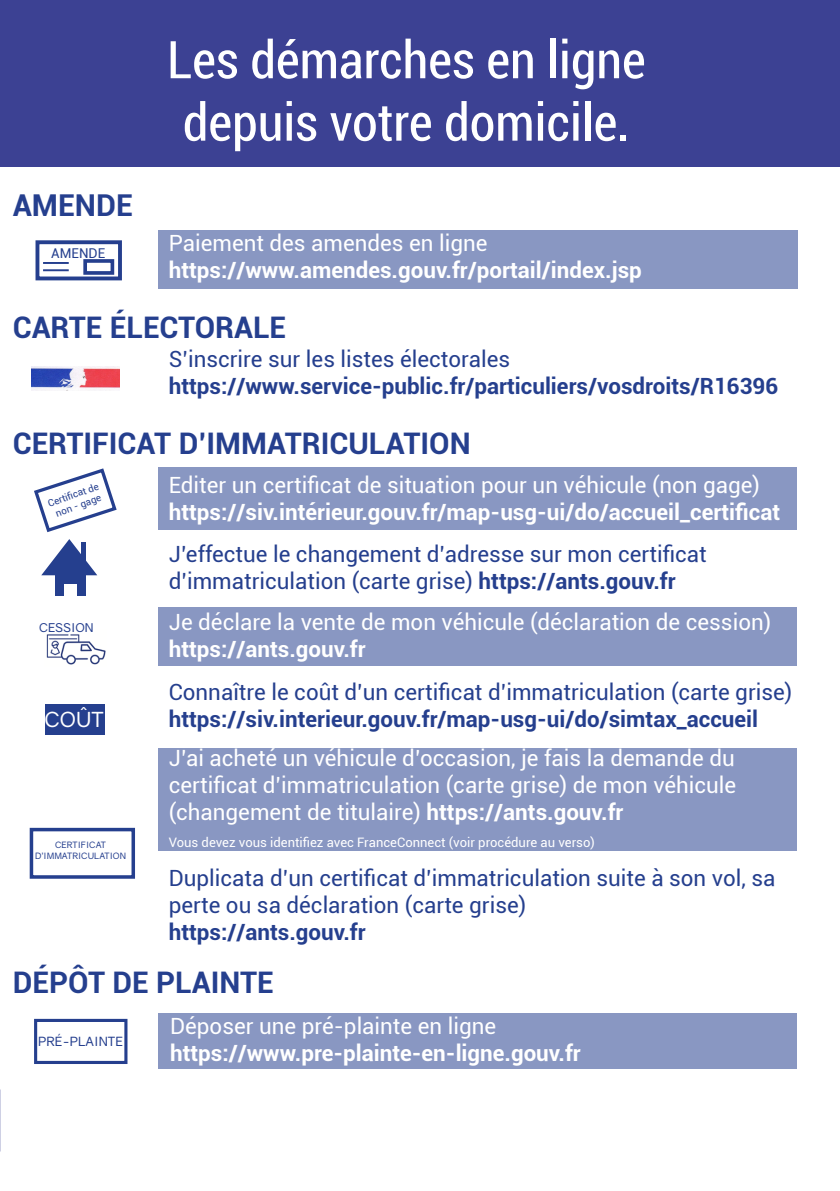
<style>
.page{position:relative;width:840px;height:1191px;background:#fff}
.page>*{position:absolute;margin:0;border:0;box-sizing:border-box;transform-origin:0 0}
.t1{font:condensed 52px/62.4px "Roboto";color:#fff;text-align:center}
.t2{font:700 30.2px "Roboto";color:#253f8e}
.t3{font:700 29.8px "Roboto";color:#253f8e}
.t4{font:22.4px/26.8px "Roboto";color:#fff;text-align:justify}
.t5{font:22.4px/26.8px "Roboto";color:#253f8e}
.t6{font:700 22.4px "Roboto";color:#fff}
.t7{font:700 22.4px "Roboto";color:#253f8e}
.t8{font:20.8px "Gravity";color:#fff}
.t9{font:13.6px "Roboto";color:#253f8e}
.t10{font:13px "Roboto";color:#fff}
.t11{font:12.8px "Gravity";color:#253f8e}
.t12{font:12.2px "Gravity";color:#253f8e}
.t13{font:9.8px/11.8px "Roboto";color:#253f8e;text-align:center}
.t14{font:8.8px/10.6px "Gravity";color:#253f8e;text-align:center}
.s1{font-weight:700}
</style>
<div class="page">
<div style="left:0;top:0;width:838px;height:167px;background:#3c4193"></div>
<div style="left:158px;top:230px;width:639px;height:58px;background:#8997c2"></div>
<div style="left:158px;top:607px;width:638px;height:58px;background:#8997c2"></div>
<div style="left:158px;top:467px;width:638px;height:62px;background:#8997c2"></div>
<div style="left:158px;top:748px;width:638px;height:103px;background:#8997c2"></div>
<div style="left:158px;top:1013px;width:638px;height:55px;background:#8997c2"></div>
<div style="left:35px;top:240px;width:87px;height:40px;border:4px solid #253f8e"></div>
<div style="left:83px;top:259px;width:31px;height:16px;border:4px solid #253f8e"></div>
<hr style="left:43px;top:262px;width:26px;height:2px;background:#253f8e">
<hr style="left:43px;top:269px;width:26px;height:2px;background:#253f8e">
<div style="left:55px;top:567px;width:8px;height:29px;background:#253f8e"></div>
<div style="left:78px;top:567px;width:8px;height:29px;background:#253f8e"></div>
<svg style="left:34px;top:468px;width:83px;height:107px"></svg>
<div style="left:55px;top:566px;width:31px;height:17px;background:#253f8e"></div>
<div style="left:81px;top:542px;width:5px;height:21px;background:#253f8e"></div>
<img style="left:46px;top:634px;width:60px;height:31px">
<div style="left:45px;top:704px;width:60px;height:31px;background:#253f8e"></div>
<div style="left:30px;top:828px;width:105px;height:50px;border:4px solid #253f8e"></div>
<div style="left:34px;top:1018px;width:93px;height:46px;border:3px solid #253f8e"></div>
<img style="left:32px;top:367px;width:87px;height:23px">
<h2 class="t2" style="left:13px;top:184px;width:122px">AMENDE</h2>
<p class="t9" style="left:51px;top:243px;width:55px">AMENDE</p>
<h1 class="t1" style="left:167px;top:27px;width:480px">Les démarches en ligne depuis votre domicile.</h1>
<p class="t4" style="left:169px;top:228px;width:320px">Paiement des amendes en ligne</p>
<p class="t6" style="left:169px;top:254px;width:474px">https://www.amendes.gouv.fr/portail/index.jsp</p>
<h3 class="t3" style="left:13px;top:306px;width:275px">CARTE ÉLECTORALE</h3>
<p class="t5" style="left:169px;top:344px;width:343px">S’inscrire sur les listes électorales</p>
<p class="t7" style="left:169px;top:370px;width:610px">https://www.service-public.fr/particuliers/vosdroits/R16396</p>
<h3 class="t3" style="left:13px;top:422px;width:459px">CERTIFICAT D’IMMATRICULATION</h3>
<p class="t13" style="left:46px;top:498px;width:55px;rotate:-20deg">Certifi cat de non - gage</p>
<p class="t12" style="left:39px;top:620px;width:56px">CESSION</p>
<p class="t8" style="left:44px;top:706px;width:61px">COÛT</p>
<p class="t14" style="left:35px;top:839px;width:92px">CERTIFICAT<br>D’IMMATRICULATION</p>
<p class="t4" style="left:169px;top:471px;width:592px">Editer un certificat de situation pour un véhicule (non gage)</p>
<p class="t6" style="left:169px;top:496px;width:612px">https://siv.intérieur.gouv.fr/map-usg-ui/do/accueil_certificat</p>
<p class="t5" style="left:169px;top:540px;width:539px">J’effectue le changement d’adresse sur mon certificat d’immatriculation (carte grise) <span class="s1">https://ants.gouv.fr</span></p>
<p class="t4" style="left:169px;top:608px;width:603px">Je déclare la vente de mon véhicule (déclaration de cession)</p>
<p class="t6" style="left:169px;top:633px;width:198px">https://ants.gouv.fr</p>
<p class="t5" style="left:169px;top:678px;width:624px">Connaître le coût d’un certificat d’immatriculation (carte grise)</p>
<p class="t7" style="left:169px;top:703px;width:590px">https://siv.interieur.gouv.fr/map-usg-ui/do/simtax_accueil</p>
<p class="t4" style="left:169px;top:744px;width:568px">J’ai acheté un véhicule d’occasion, je fais la demande du certificat d’immatriculation (carte grise) de mon véhicule (changement de titulaire) <span class="s1">https://ants.gouv.fr</span></p>
<p class="t10" style="left:169px;top:833px;width:427px">Vous devez vous identifiez avec FranceConnect (voir procédure au verso)</p>
<p class="t5" style="left:169px;top:864px;width:607px">Duplicata d’un certificat d’immatriculation suite à son vol, sa perte ou sa déclaration (carte grise)</p>
<p class="t7" style="left:169px;top:916px;width:198px">https://ants.gouv.fr</p>
<h3 class="t3" style="left:13px;top:961px;width:262px">DÉPÔT DE PLAINTE</h3>
<p class="t11" style="left:38px;top:1033px;width:86px">PRÉ-PLAINTE</p>
<p class="t4" style="left:170px;top:1011px;width:327px">Déposer une pré-plainte en ligne</p>
<p class="t6" style="left:170px;top:1037px;width:412px">https://www.pre-plainte-en-ligne.gouv.fr</p>
</div>
